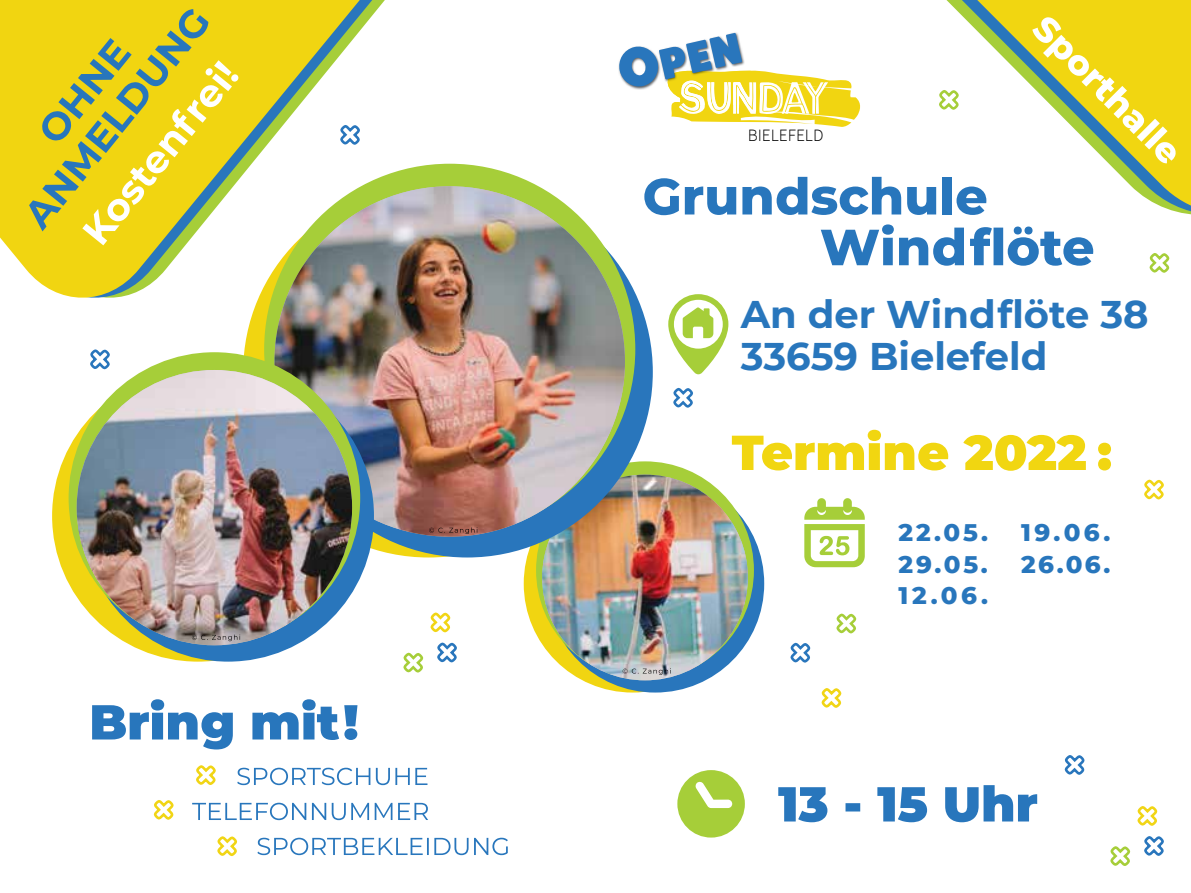
<style>
.page{position:relative;width:1191px;height:893px;background:#fff}
.page>*{position:absolute;margin:0;border:0;box-sizing:border-box;transform-origin:0 0}
.t1{font:800 50.75px/50.8px "Montserrat";color:#2876bc}
.t2{font:43.05px "Mister London Sans";color:#2976bc}
.t3{font:700 38.5px/42px "Montserrat";color:#2876bc}
.t4{font:800 24.5px/31.5px "Montserrat";letter-spacing:.12em;color:#2876bc;text-align:justify}
.t5{font:300 17.32px "Source Sans Pro";color:#000}
.s1{font-size:53.2px}
</style>
<div class="page">
<div style="left:524px;top:475px;width:217px;height:217px;background:#f1d511;border-radius:50%"></div>
<div style="left:546px;top:475px;width:218px;height:217px;background:#2976bc;border-radius:50%"></div>
<div style="left:536px;top:461px;width:218px;height:218px;background:#a6ce39;border-radius:50%"></div>
<img style="left:542px;top:475px;width:206px;height:205px;border-radius:103px">
<svg style="left:257px;top:838px;width:251px;height:17px"></svg>
<svg style="left:192px;top:803px;width:236px;height:17px"></svg>
<svg style="left:237px;top:768px;width:190px;height:17px"></svg>
<svg style="left:92px;top:699px;width:265px;height:50px"></svg>
<svg style="left:671px;top:70px;width:190px;height:57px"></svg>
<img style="left:618px;top:32px;width:132px;height:58px">
<img style="left:666px;top:71px;width:84px;height:34px">
<img style="left:680px;top:81px;width:25px;height:24px">
<img style="left:707px;top:82px;width:24px;height:23px">
<img style="left:733px;top:82px;width:17px;height:23px">
<div style="left:282px;top:186px;width:371px;height:371px;background:#2976bc;border-radius:50%"></div>
<div style="left:264px;top:164px;width:371px;height:371px;background:#a6ce39;border-radius:50%"></div>
<img style="left:274px;top:186px;width:351px;height:351px;border-radius:175px">
<svg style="left:90px;top:349px;width:20px;height:21px"></svg>
<svg style="left:1144px;top:479px;width:20px;height:21px"></svg>
<svg style="left:1064px;top:755px;width:21px;height:20px"></svg>
<svg style="left:836px;top:613px;width:21px;height:21px"></svg>
<svg style="left:1149px;top:253px;width:21px;height:20px"></svg>
<svg style="left:673px;top:387px;width:20px;height:21px"></svg>
<svg style="left:790px;top:642px;width:21px;height:21px"></svg>
<svg style="left:153px;top:800px;width:21px;height:20px"></svg>
<svg style="left:196px;top:765px;width:20px;height:20px"></svg>
<svg style="left:430px;top:612px;width:21px;height:21px"></svg>
<svg style="left:437px;top:642px;width:20px;height:21px"></svg>
<svg style="left:403px;top:652px;width:21px;height:21px"></svg>
<svg style="left:1137px;top:806px;width:21px;height:20px"></svg>
<svg style="left:1144px;top:836px;width:20px;height:20px"></svg>
<svg style="left:1110px;top:846px;width:21px;height:20px"></svg>
<svg style="left:384px;top:0;width:13px;height:307px"></svg>
<svg style="left:372px;top:0;width:12px;height:307px"></svg>
<svg style="left:0;top:0;width:372px;height:307px"></svg>
<svg style="left:17px;top:9px;width:221px;height:236px"></svg>
<div style="left:52px;top:370px;width:292px;height:292px;background:#f1d511;border-radius:50%"></div>
<div style="left:82px;top:370px;width:292px;height:292px;background:#2976bc;border-radius:50%"></div>
<div style="left:69px;top:352px;width:291px;height:292px;background:#a6ce39;border-radius:50%"></div>
<img style="left:77px;top:370px;width:275px;height:275px;border-radius:138px">
<svg style="left:217px;top:836px;width:21px;height:20px"></svg>
<svg style="left:732px;top:430px;width:379px;height:41px"></svg>
<svg style="left:947px;top:0;width:244px;height:214px"></svg>
<svg style="left:962px;top:0;width:229px;height:212px"></svg>
<svg style="left:1032px;top:17px;width:143px;height:146px"></svg>
<svg style="left:804px;top:498px;width:60px;height:69px"></svg>
<svg style="left:677px;top:770px;width:68px;height:67px"></svg>
<svg style="left:778px;top:785px;width:259px;height:37px"></svg>
<svg style="left:821px;top:688px;width:21px;height:20px"></svg>
<svg style="left:192px;top:635px;width:48px;height:6px"></svg>
<svg style="left:429px;top:527px;width:48px;height:7px"></svg>
<svg style="left:622px;top:668px;width:49px;height:7px"></svg>
<svg style="left:668px;top:294px;width:60px;height:80px"></svg>
<p class="t2" style="left:613px;top:52px;width:127px;rotate:-13deg"><span class="s1">O</span>PEN</p>
<p class="t5" style="left:747px;top:125px;width:77px">BIELEFELD</p>
<h1 class="t1" style="left:820px;top:168px;width:276px;text-indent:-177px">Grundschule<br>Windflöte</h1>
<p class="t3" style="left:740px;top:292px;width:409px">An der Windflöte 38<br>33659 Bielefeld</p>
<p class="t4" style="left:898px;top:516px;width:91px">22.05.<br>29.05.<br>12.06.</p>
<p class="t4" style="left:1021px;top:516px;width:91px">19.06.<br>26.06.</p>
</div>
